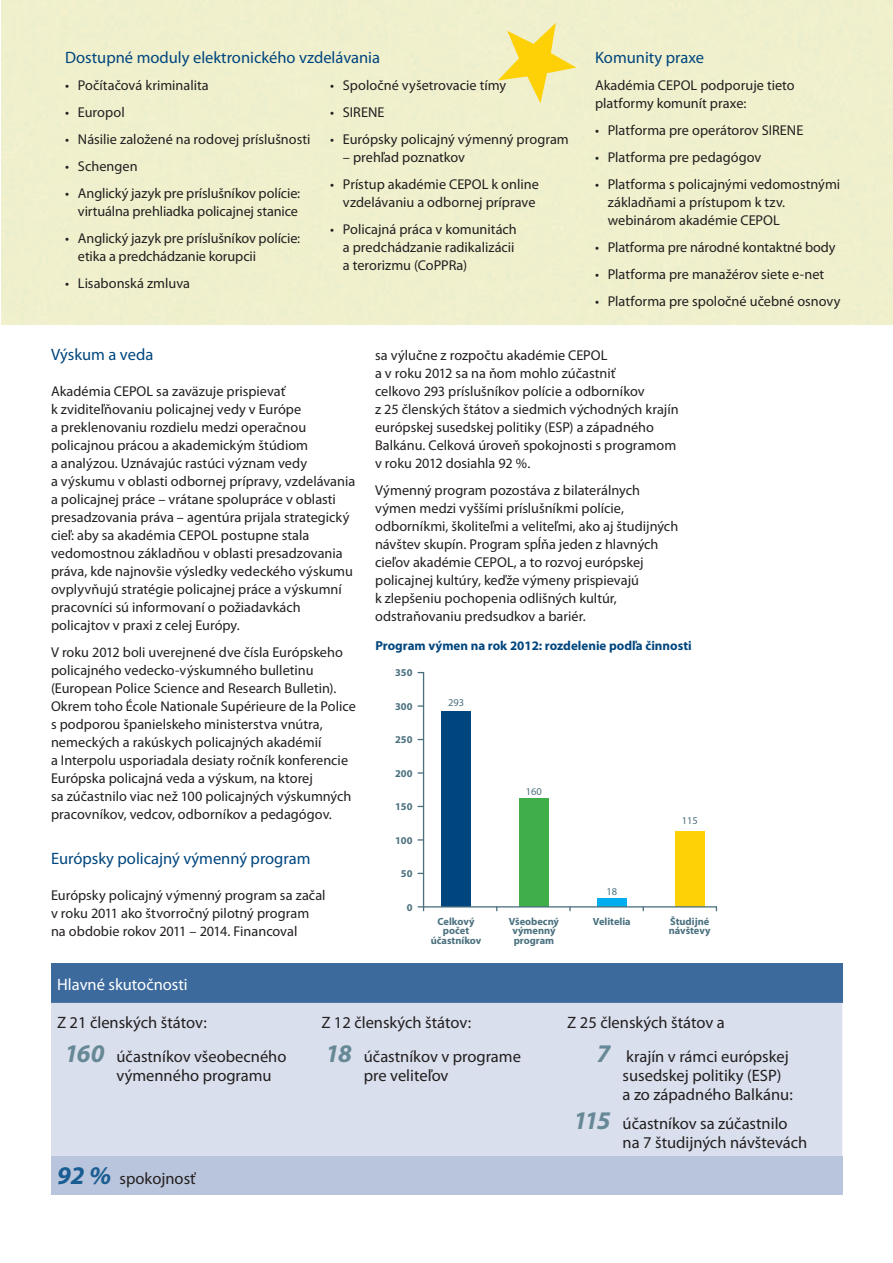
<style>
.page{position:relative;width:893px;height:1263px;background:#fff}
.page>*{position:absolute;margin:0;border:0;box-sizing:border-box;transform-origin:0 0}
.table_highlight{font:italic 700 25.5px "Myriad Pro";letter-spacing:-.055em;color:#678896}
.t1{font:16.5px/18.9px "Myriad Pro";color:#231f20}
.Subhead{font:16.5px "Myriad Pro";color:#00467e}
.Tabel_heading{font:16.5px "Myriad Pro";color:#fff}
.Body_text{font:14.25px/18px "Myriad Pro";color:#231f20}
.Body_text_bullet{font:14.25px/18px "Myriad Pro";color:#231f20}
.t2{font:700 13.05px "Myriad Pro";color:#00467e}
.t3{font:700 10.5px/9.8px "Myriad Pro";color:#4a707e;text-align:center}
.t4{font:10.5px "Myriad Pro";color:#4a707e}
.s1{font-weight:700;font-style:italic;font-size:25.5px;color:#1a5d93}
</style>
<div class="page">
<svg style="left:498px;top:23px;width:78px;height:80px;background:#f4e489"></svg>
<div style="left:51px;top:963px;width:791px;height:40px;background:#3c6a9d"></div>
<div style="left:51px;top:1003px;width:791px;height:153px;background:#d9dfec"></div>
<div style="left:51px;top:1156px;width:791px;height:39px;background:#b9c5dc"></div>
<hr style="left:423px;top:673px;width:1px;height:234px;background:#4a707e">
<svg style="left:418px;top:906px;width:6px;height:5px"></svg>
<div style="left:441px;top:712px;width:30px;height:195px;background:#00467e"></div>
<div style="left:519px;top:799px;width:30px;height:108px;background:#40ae49"></div>
<div style="left:597px;top:898px;width:30px;height:9px;background:#00aeef"></div>
<div style="left:675px;top:831px;width:29px;height:76px;background:#fed006"></div>
<hr style="left:424px;top:906px;width:292px;height:1px;background:#4a707e">
<p class="Subhead" style="left:65px;top:48px;width:316px">Dostupné moduly elektronického vzdelávania</p>
<p class="Body_text_bullet" style="left:65px;top:77px;width:145px">• Počítačová kriminalita</p>
<p class="Body_text_bullet" style="left:65px;top:104px;width:61px">• Europol</p>
<p class="Body_text_bullet" style="left:65px;top:131px;width:247px">• Násilie založené na rodovej príslušnosti</p>
<p class="Body_text_bullet" style="left:65px;top:158px;width:74px">• Schengen</p>
<p class="Body_text_bullet" style="left:65px;top:185px;width:236px;text-align:right">• Anglický jazyk pre príslušníkov polície: virtuálna prehliadka policajnej stanice</p>
<p class="Body_text_bullet" style="left:78px;top:230px;width:224px;text-indent:-13px">• Anglický jazyk pre príslušníkov polície: etika a predchádzanie korupcii</p>
<p class="Body_text_bullet" style="left:65px;top:275px;width:126px">• Lisabonská zmluva</p>
<p class="Body_text_bullet" style="left:330px;top:77px;width:178px">• Spoločné vyšetrovacie tímy</p>
<p class="Body_text_bullet" style="left:330px;top:104px;width:56px">• SIRENE</p>
<p class="Body_text_bullet" style="left:330px;top:131px;width:240px">• Európsky policajný výmenný program</p>
<p class="Body_text_bullet" style="left:343px;top:149px;width:124px">– prehľad poznatkov</p>
<p class="Body_text_bullet" style="left:330px;top:176px;width:210px;text-align:right">• Prístup akadémie CEPOL k online vzdelávaniu a odbornej príprave</p>
<p class="Body_text_bullet" style="left:343px;top:221px;width:175px;text-indent:-13px">• Policajná práca v komunitách a predchádzanie radikalizácii a terorizmu (CoPPRa)</p>
<p class="Subhead" style="left:595px;top:48px;width:111px">Komunity praxe</p>
<p class="Body_text_bullet" style="left:595px;top:77px;width:201px">Akadémia CEPOL podporuje tieto platformy komunít praxe:</p>
<p class="Body_text_bullet" style="left:595px;top:122px;width:210px">• Platforma pre operátorov SIRENE</p>
<p class="Body_text_bullet" style="left:595px;top:149px;width:168px">• Platforma pre pedagógov</p>
<p class="Body_text_bullet" style="left:608px;top:176px;width:234px;text-indent:-13px">• Platforma s policajnými vedomostnými základňami a prístupom k tzv. webinárom akadémie CEPOL</p>
<p class="Body_text_bullet" style="left:595px;top:239px;width:242px">• Platforma pre národné kontaktné body</p>
<p class="Body_text_bullet" style="left:595px;top:266px;width:231px">• Platforma pre manažérov siete e-net</p>
<p class="Body_text_bullet" style="left:595px;top:293px;width:247px">• Platforma pre spoločné učebné osnovy</p>
<p class="Subhead" style="left:51px;top:345px;width:104px">Výskum a veda</p>
<p class="Body_text" style="left:51px;top:383px;width:306px">Akadémia CEPOL sa zaväzuje prispievať<br>k zviditeľňovaniu policajnej vedy v Európe<br>a preklenovaniu rozdielu medzi operačnou policajnou prácou a akademickým štúdiom<br>a analýzou. Uznávajúc rastúci význam vedy<br>a výskumu v oblasti odbornej prípravy, vzdelávania a policajnej práce – vrátane spolupráce v oblasti presadzovania práva – agentúra prijala strategický cieľ: aby sa akadémia CEPOL postupne stala vedomostnou základňou v oblasti presadzovania práva, kde najnovšie výsledky vedeckého výskumu ovplyvňujú stratégie policajnej práce a výskumní pracovníci sú informovaní o požiadavkách policajtov v praxi z celej Európy.</p>
<p class="Body_text" style="left:51px;top:644px;width:306px">V roku 2012 boli uverejnené dve čísla Európskeho policajného vedecko-výskumného bulletinu (European Police Science and Research Bulletin).<br>Okrem toho École Nationale Supérieure de la Police s podporou španielskeho ministerstva vnútra, nemeckých a rakúskych policajných akadémií<br>a Interpolu usporiadala desiaty ročník konferencie Európska policajná veda a výskum, na ktorej<br>sa zúčastnilo viac než 100 policajných výskumných pracovníkov, vedcov, odborníkov a pedagógov.</p>
<p class="Subhead" style="left:51px;top:849px;width:261px">Európsky policajný výmenný program</p>
<p class="Body_text" style="left:51px;top:887px;width:276px">Európsky policajný výmenný program sa začal v roku 2011 ako štvorročný pilotný program na obdobie rokov 2011 – 2014. Financoval</p>
<p class="Body_text" style="left:375px;top:347px;width:305px">sa výlučne z rozpočtu akadémie CEPOL<br>a v roku 2012 sa na ňom mohlo zúčastniť<br>celkovo 293 príslušníkov polície a odborníkov<br>z 25 členských štátov a siedmich východných krajín európskej susedskej politiky (ESP) a západného Balkánu. Celková úroveň spokojnosti s programom v roku 2012 dosiahla 92 %.</p>
<p class="Body_text" style="left:375px;top:482px;width:305px">Výmenný program pozostáva z bilaterálnych výmen medzi vyššími príslušníkmi polície, odborníkmi, školiteľmi a veliteľmi, ako aj študijných návštev skupín. Program spĺňa jeden z hlavných cieľov akadémie CEPOL, a to rozvoj európskej policajnej kultúry, keďže výmeny prispievajú<br>k zlepšeniu pochopenia odlišných kultúr, odstraňovaniu predsudkov a bariér.</p>
<p class="t2" style="left:375px;top:637px;width:318px">Program výmen na rok 2012: rozdelenie podľa činnosti</p>
<p class="t3" style="left:395px;top:667px;width:19px">350</p>
<p class="t3" style="left:395px;top:701px;width:19px">300</p>
<p class="t3" style="left:395px;top:734px;width:19px">250</p>
<p class="t3" style="left:395px;top:768px;width:19px">200</p>
<p class="t3" style="left:395px;top:801px;width:19px">150</p>
<p class="t3" style="left:395px;top:835px;width:19px">100</p>
<p class="t3" style="left:401px;top:869px;width:13px">50</p>
<p class="t3" style="left:407px;top:902px;width:7px">0</p>
<p class="t4" style="left:448px;top:696px;width:18px">293</p>
<p class="t3" style="left:431px;top:916px;width:52px">Celkový počet účastníkov</p>
<p class="t4" style="left:526px;top:785px;width:18px">160</p>
<p class="t3" style="left:509px;top:916px;width:52px">Všeobecný výmenný program</p>
<p class="t4" style="left:606px;top:885px;width:12px">18</p>
<p class="t3" style="left:593px;top:916px;width:39px">Velitelia</p>
<p class="t4" style="left:682px;top:814px;width:18px">115</p>
<p class="t3" style="left:669px;top:916px;width:43px;text-align:left">Študijné návštevy</p>
<p class="Tabel_heading" style="left:57px;top:975px;width:132px">Hlavné skutočnosti</p>
<p class="t1" style="left:57px;top:1013px;width:151px">Z 21 členských štátov:</p>
<p class="t1" style="left:321px;top:1013px;width:151px">Z 12 členských štátov:</p>
<p class="t1" style="left:567px;top:1013px;width:159px">Z 25 členských štátov a</p>
<p class="table_highlight" style="left:65px;top:1039px;width:42px">160</p>
<p class="t1" style="left:117px;top:1047px;width:171px">účastníkov všeobecného výmenného programu</p>
<p class="table_highlight" style="left:326px;top:1039px;width:28px">18</p>
<p class="t1" style="left:364px;top:1047px;width:159px">účastníkov v programe pre veliteľov</p>
<p class="table_highlight" style="left:597px;top:1039px;width:15px">7</p>
<p class="t1" style="left:623px;top:1047px;width:172px">krajín v rámci európskej susedskej politiky (ESP) a zo západného Balkánu:</p>
<p class="table_highlight" style="left:573px;top:1107px;width:39px">115</p>
<p class="t1" style="left:623px;top:1114px;width:186px">účastníkov sa zúčastnilo na 7 študijných návštevách</p>
<p class="t1" style="left:57px;top:1169px;width:140px"><span class="s1">92 %</span> spokojnosť</p>
</div>
